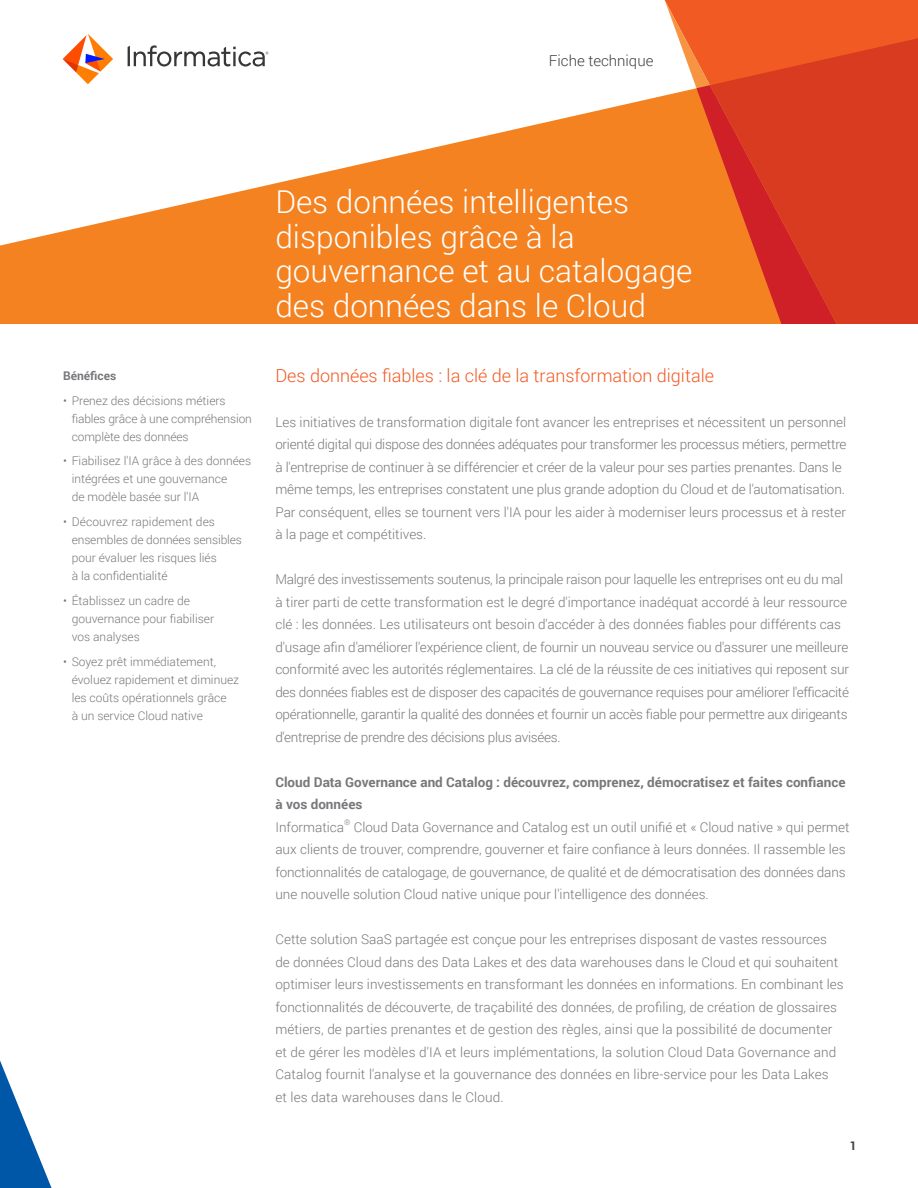
<style>
.page{position:relative;width:918px;height:1188px;background:#fff}
.page>*{position:absolute;margin:0;border:0;box-sizing:border-box;transform-origin:0 0}
.t1{font:300 31.5px/34.5px "Roboto";color:#fff}
.t2{font:300 18px "Roboto";color:#f15a22}
.t3{font:300 15px "Roboto";color:#414042}
.t4{font:300 13.5px/22.5px "Roboto";color:#77787b}
.t5{font:700 13.5px/22.5px "Roboto";color:#77787b}
.t6{font:300 12px/18px "Roboto";color:#77787b}
.t7{font:700 12px "Roboto";color:#77787b}
.t8{font:700 12px "Roboto";color:#414042}
.t9{font:300 7.8px "Roboto";color:#77787b}
</style>
<div class="page">
<svg style="left:0;top:47px;width:665px;height:277px;fill:#f58220"></svg>
<div style="left:837px;top:0;width:81px;height:38px;background:#f15a22"></div>
<div style="left:837px;top:38px;width:81px;height:286px;background:#d93b20"></div>
<svg style="left:665px;top:0;width:172px;height:324px;background:#f17131"></svg>
<svg style="left:696px;top:85px;width:141px;height:239px;background:#de4921"></svg>
<svg style="left:0;top:1060px;width:52px;height:128px"></svg>
<svg style="left:63px;top:34px;width:50px;height:50px"></svg>
<svg style="left:128px;top:45px;width:140px;height:22px"></svg>
<p class="t3" style="left:549px;top:50px;width:106px">Fiche technique</p>
<p class="t7" style="left:63px;top:367px;width:55px">Bénéfices</p>
<p class="t6" style="left:72px;top:391px;width:182px;text-indent:-9px">• Prenez des décisions métiers fiables grâce à une compréhension complète des données</p>
<p class="t6" style="left:72px;top:452px;width:181px;text-indent:-9px">• Fiabilisez l'IA grâce à des données intégrées et une gouvernance<br>de modèle basée sur l'IA</p>
<p class="t6" style="left:72px;top:512px;width:172px;text-indent:-9px">• Découvrez rapidement des ensembles de données sensibles pour évaluer les risques liés<br>à la confidentialité</p>
<p class="t6" style="left:72px;top:591px;width:144px;text-indent:-9px">• Établissez un cadre de gouvernance pour fiabiliser vos analyses</p>
<p class="t6" style="left:72px;top:652px;width:169px;text-indent:-9px">• Soyez prêt immédiatement, évoluez rapidement et diminuez les coûts opérationnels grâce<br>à un service Cloud native</p>
<h1 class="t1" style="left:275px;top:184px;width:419px">Des données intelligentes disponibles grâce à la gouvernance et au catalogage des données dans le Cloud</h1>
<h2 class="t2" style="left:275px;top:363px;width:440px">Des données fiables : la clé de la transformation digitale</h2>
<p class="t4" style="left:275px;top:410px;width:573px">Les initiatives de transformation digitale font avancer les entreprises et nécessitent un personnel orienté digital qui dispose des données adéquates pour transformer les processus métiers, permettre à l'entreprise de continuer à se différencier et créer de la valeur pour ses parties prenantes. Dans le même temps, les entreprises constatent une plus grande adoption du Cloud et de l'automatisation.<br>Par conséquent, elles se tournent vers l'IA pour les aider à moderniser leurs processus et à rester à la page et compétitives.</p>
<p class="t4" style="left:275px;top:568px;width:575px">Malgré des investissements soutenus, la principale raison pour laquelle les entreprises ont eu du mal à tirer parti de cette transformation est le degré d'importance inadéquat accordé à leur ressource clé : les données. Les utilisateurs ont besoin d'accéder à des données fiables pour différents cas d'usage afin d'améliorer l'expérience client, de fournir un nouveau service ou d'assurer une meilleure conformité avec les autorités réglementaires. La clé de la réussite de ces initiatives qui reposent sur des données fiables est de disposer des capacités de gouvernance requises pour améliorer l'efficacité opérationnelle, garantir la qualité des données et fournir un accès fiable pour permettre aux dirigeants d'entreprise de prendre des décisions plus avisées.</p>
<p class="t5" style="left:275px;top:770px;width:572px">Cloud Data Governance and Catalog : découvrez, comprenez, démocratisez et faites confiance à vos données</p>
<p class="t4" style="left:275px;top:815px;width:70px">Informatica</p>
<p class="t9" style="left:344px;top:817px;width:8px">®</p>
<p class="t4" style="left:275px;top:815px;width:576px;text-indent:78px">Cloud Data Governance and Catalog est un outil unifié et « Cloud native » qui permet aux clients de trouver, comprendre, gouverner et faire confiance à leurs données. Il rassemble les fonctionnalités de catalogage, de gouvernance, de qualité et de démocratisation des données dans une nouvelle solution Cloud native unique pour l'intelligence des données.</p>
<p class="t4" style="left:275px;top:928px;width:570px">Cette solution SaaS partagée est conçue pour les entreprises disposant de vastes ressources de données Cloud dans des Data Lakes et des data warehouses dans le Cloud et qui souhaitent optimiser leurs investissements en transformant les données en informations. En combinant les fonctionnalités de découverte, de traçabilité des données, de profiling, de création de glossaires métiers, de parties prenantes et de gestion des règles, ainsi que la possibilité de documenter et de gérer les modèles d'IA et leurs implémentations, la solution Cloud Data Governance and Catalog fournit l'analyse et la gouvernance des données en libre-service pour les Data Lakes<br>et les data warehouses dans le Cloud.</p>
<p class="t8" style="left:850px;top:1138px;width:8px">1</p>
</div>
